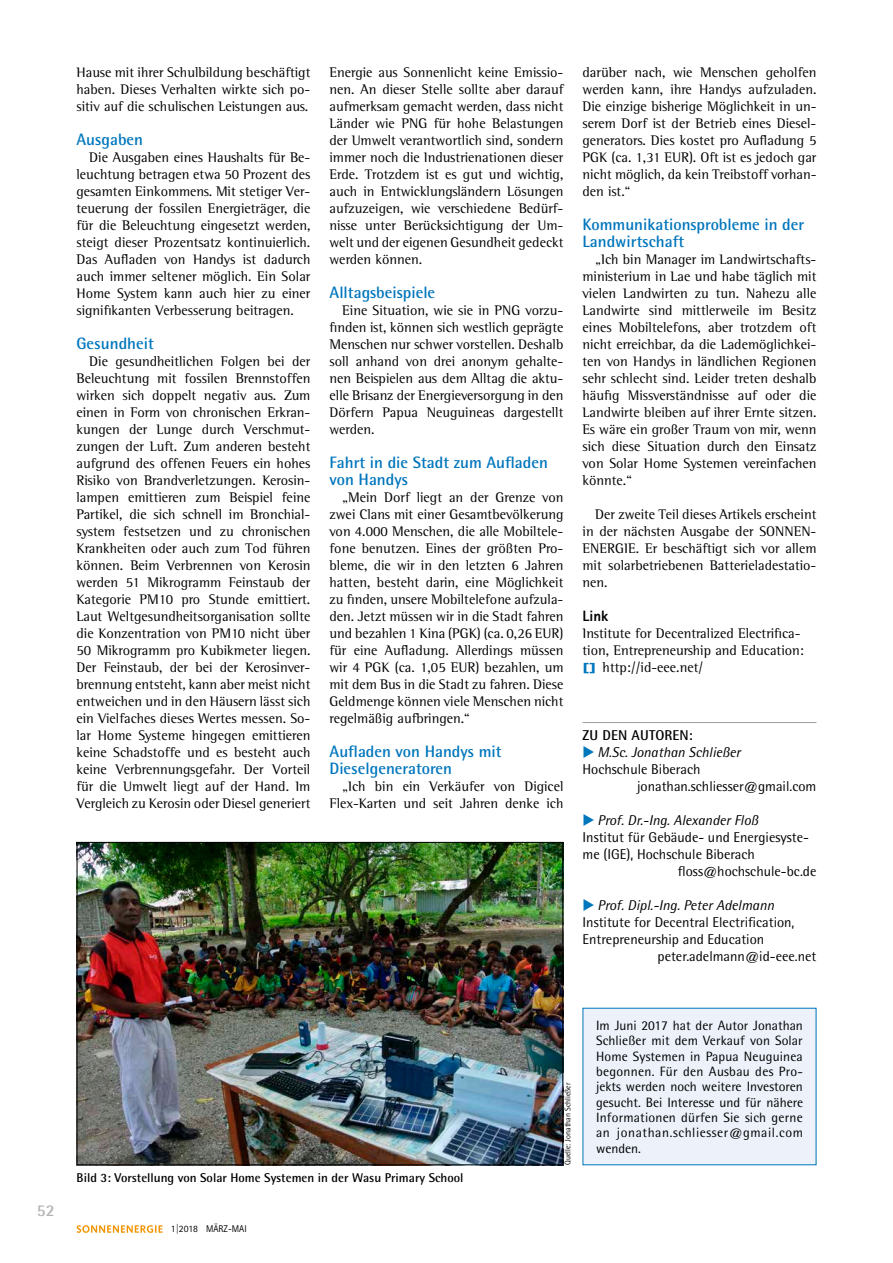
<style>
.page{position:relative;width:893px;height:1263px;background:#fff}
.page>*{position:absolute;margin:0;border:0;box-sizing:border-box;transform-origin:0 0}
.t1{font:700 16.5px/17px "Rotis Semi Sans Std";color:#0076bd}
.t2{font:700 16.5px "Rotis Semi Sans Std";color:#b1b3b4}
.t3{font:800 15px "Rotis Sans Serif Std";color:#000}
.t4{font:14.25px/17px "Rotis Semi Serif Std";color:#000;text-align:justify}
.t5{font:14.25px "Rotis Semi Sans Std";color:#000}
.t6{font:italic 14.25px/17px "Rotis Semi Sans Std";color:#000}
.t7{font:700 14.25px "Rotis Semi Sans Std";letter-spacing:.01em;color:#000}
.t8{font:13.5px/15.5px "Rotis Semi Sans Std";letter-spacing:.045em;color:#000;text-align:justify}
.t9{font:700 12.75px "Rotis Semi Sans Std";color:#000}
.t10{font:9.75px "Rotis Sans Serif Std";color:#000}
.t11{font:8.25px "Rotis Semi Sans Std";color:#000;scale:.94 1}
.s1{font-family:"Arial";font-weight:700;font-size:11.25px;color:#0076bd}
.s2{color:#0076bd}
.s3{font-style:normal}
</style>
<div class="page">
<svg style="left:77px;top:1225px;width:86px;height:8px"></svg>
<hr style="left:583px;top:722px;width:233px;height:1px;background:#9c9d9f">
<img style="left:79px;top:844px;width:482px;height:319px">
<div style="left:77px;top:842px;width:486px;height:323px;border:1px solid #000"></div>
<div style="left:583px;top:1008px;width:233px;height:157px;background:#ecf1fa"></div>
<p class="t4" style="left:77px;top:63px;width:235px">Hause mit ihrer Schulbildung beschäftigt haben. Dieses Verhalten wirkte sich po&shy;sitiv auf die schulischen Leistungen aus.</p>
<p class="t1" style="left:77px;top:130px;width:68px">Ausgaben</p>
<p class="t4" style="left:77px;top:148px;width:235px;text-indent:13px">Die Ausgaben eines Haushalts für Be&shy;leuchtung betragen etwa 50 Prozent des gesamten Einkommens. Mit stetiger Ver&shy;teuerung der fossilen Energieträger, die für die Beleuchtung eingesetzt werden, steigt dieser Prozentsatz kontinuierlich.<br>Das Aufladen von Handys ist dadurch auch immer seltener möglich. Ein Solar Home System kann auch hier zu einer signifikanten Verbesserung beitragen.</p>
<p class="t1" style="left:77px;top:334px;width:79px">Gesundheit</p>
<p class="t4" style="left:77px;top:352px;width:235px;text-indent:13px">Die gesundheitlichen Folgen bei der Beleuchtung mit fossilen Brennstoffen wirken sich doppelt negativ aus. Zum einen in Form von chronischen Erkran&shy;kungen der Lunge durch Verschmut&shy;zungen der Luft. Zum anderen besteht aufgrund des offenen Feuers ein hohes Risiko von Brandverletzungen. Kerosin&shy;lampen emittieren zum Beispiel feine Partikel, die sich schnell im Bronchial&shy;system festsetzen und zu chronischen Krankheiten oder auch zum Tod führen können. Beim Verbrennen von Kerosin werden 51 Mikrogramm Feinstaub der Kategorie PM10 pro Stunde emittiert.<br>Laut Weltgesundheitsorganisation sollte die Konzentration von PM10 nicht über 50 Mikrogramm pro Kubikmeter liegen.<br>Der Feinstaub, der bei der Kerosinver&shy;brennung entsteht, kann aber meist nicht entweichen und in den Häusern lässt sich ein Vielfaches dieses Wertes messen. So&shy;lar Home Systeme hingegen emittieren keine Schadstoffe und es besteht auch keine Verbrennungsgefahr. Der Vorteil für die Umwelt liegt auf der Hand. Im Vergleich zu Kerosin oder Diesel generiert</p>
<p class="t4" style="left:330px;top:63px;width:235px">Energie aus Sonnenlicht keine Emissio&shy;nen. An dieser Stelle sollte aber darauf aufmerksam gemacht werden, dass nicht Länder wie PNG für hohe Belastungen der Umwelt verantwortlich sind, sondern immer noch die Industrienationen dieser Erde. Trotzdem ist es gut und wichtig, auch in Entwicklungsländern Lösungen aufzuzeigen, wie verschiedene Bedürf&shy;nisse unter Berücksichtigung der Um&shy;welt und der eigenen Gesundheit gedeckt werden können.</p>
<p class="t1" style="left:330px;top:283px;width:107px">Alltagsbeispiele</p>
<p class="t4" style="left:330px;top:301px;width:235px;text-indent:13px">Eine Situation, wie sie in PNG vorzu&shy;finden ist, können sich westlich geprägte Menschen nur schwer vorstellen. Deshalb soll anhand von drei anonym gehalte&shy;nen Beispielen aus dem Alltag die aktu&shy;elle Brisanz der Energieversorgung in den Dörfern Papua Neuguineas dargestellt werden.</p>
<p class="t1" style="left:330px;top:453px;width:220px">Fahrt in die Stadt zum Aufladen von Handys</p>
<p class="t4" style="left:330px;top:488px;width:235px;text-indent:13px">„Mein Dorf liegt an der Grenze von zwei Clans mit einer Gesamtbevölkerung von 4.000 Menschen, die alle Mobiltele&shy;fone benutzen. Eines der größten Pro&shy;bleme, die wir in den letzten 6 Jahren hatten, besteht darin, eine Möglichkeit zu finden, unsere Mobiltelefone aufzula&shy;den. Jetzt müssen wir in die Stadt fahren und bezahlen 1 Kina (PGK) (ca. 0,26 EUR) für eine Aufladung. Allerdings müssen wir 4 PGK (ca. 1,05 EUR) bezahlen, um mit dem Bus in die Stadt zu fahren. Diese Geldmenge können viele Menschen nicht regelmäßig aufbringen.“</p>
<p class="t1" style="left:330px;top:743px;width:174px">Aufladen von Handys mit<br>Dieselgeneratoren</p>
<p class="t4" style="left:330px;top:778px;width:235px;text-align:right">„Ich bin ein Verkäufer von Digicel<br>Flex-Karten und seit Jahren denke ich</p>
<p class="t4" style="left:583px;top:63px;width:235px">darüber nach, wie Menschen geholfen werden kann, ihre Handys aufzuladen.<br>Die einzige bisherige Möglichkeit in un&shy;serem Dorf ist der Betrieb eines Diesel&shy;generators. Dies kostet pro Aufladung 5<br>PGK (ca. 1,31 EUR). Oft ist es jedoch gar nicht möglich, da kein Treibstoff vorhan&shy;den ist.“</p>
<p class="t1" style="left:583px;top:215px;width:223px">Kommunikationsprobleme in der<br>Landwirtschaft</p>
<p class="t4" style="left:583px;top:250px;width:235px;text-indent:13px">„Ich bin Manager im Landwirtschafts&shy;ministerium in Lae und habe täglich mit vielen Landwirten zu tun. Nahezu alle Landwirte sind mittlerweile im Besitz eines Mobiltelefons, aber trotzdem oft nicht erreichbar, da die Lademöglichkei&shy;ten von Handys in ländlichen Regionen sehr schlecht sind. Leider treten deshalb häufig Missverständnisse auf oder die Landwirte bleiben auf ihrer Ernte sitzen.<br>Es wäre ein großer Traum von mir, wenn sich diese Situation durch den Einsatz von Solar Home Systemen vereinfachen könnte.“</p>
<p class="t4" style="left:583px;top:506px;width:235px;text-indent:13px">Der zweite Teil dieses Artikels erscheint in der nächsten Ausgabe der SONNEN-ENERGIE. Er beschäftigt sich vor allem mit solarbetriebenen Batterieladestatio&shy;nen.</p>
<p class="t3" style="left:583px;top:606px;width:27px">Link</p>
<p class="t4" style="left:583px;top:624px;width:223px;text-align:left">Institute for Decentralized Electrifica&shy;tion, Entrepreneurship and Education: <span class="s1">[]</span> http://id-eee.net/</p>
<p class="t7" style="left:583px;top:726px;width:112px">ZU DEN AUTOREN:</p>
<p class="t6" style="left:583px;top:743px;width:160px"><span class="s2">◆</span> M.Sc. Jonathan Schließer<br><span class="s3">Hochschule Biberach</span></p>
<p class="t5" style="left:637px;top:778px;width:181px">jonathan.schliesser@gmail.com</p>
<p class="t6" style="left:583px;top:811px;width:177px"><span class="s2">◆</span> Prof. Dr.-Ing. Alexander Floß</p>
<p class="t5" style="left:583px;top:829px;width:228px">Institut für Gebäude- und Energiesyste-</p>
<p class="t5" style="left:583px;top:846px;width:174px">me (IGE), Hochschule Biberach</p>
<p class="t5" style="left:678px;top:863px;width:140px">floss@hochschule-bc.de</p>
<p class="t6" style="left:583px;top:896px;width:193px"><span class="s2">◆</span> Prof. Dipl.-Ing. Peter Adelmann</p>
<p class="t5" style="left:583px;top:914px;width:213px">Institute for Decentral Electrification,</p>
<p class="t5" style="left:583px;top:931px;width:183px">Entrepreneurship and Education</p>
<p class="t5" style="left:657px;top:948px;width:160px">peter.adelmann@id-eee.net</p>
<p class="t2" style="left:37px;top:1200px;width:19px">52</p>
<p class="t9" style="left:77px;top:1170px;width:388px">Bild 3: Vorstellung von Solar Home Systemen in der Wasu Primary School</p>
<p class="t10" style="left:171px;top:1223px;width:77px">1|2018 MÄRZ-MAI</p>
<p class="t11" style="left:563px;top:1165px;width:89px;rotate:-90deg">Quelle: Jonathan Schließer</p>
<p class="t8" style="left:596px;top:1017px;width:208px">Im Juni 2017 hat der Autor Jonathan Schließer mit dem Verkauf von Solar Home Systemen in Papua Neuguinea begonnen. Für den Ausbau des Pro&shy;jekts werden noch weitere Investoren gesucht. Bei Interesse und für nähere Informationen dürfen Sie sich gerne an jonathan.schliesser@gmail.com wenden.</p>
</div>
